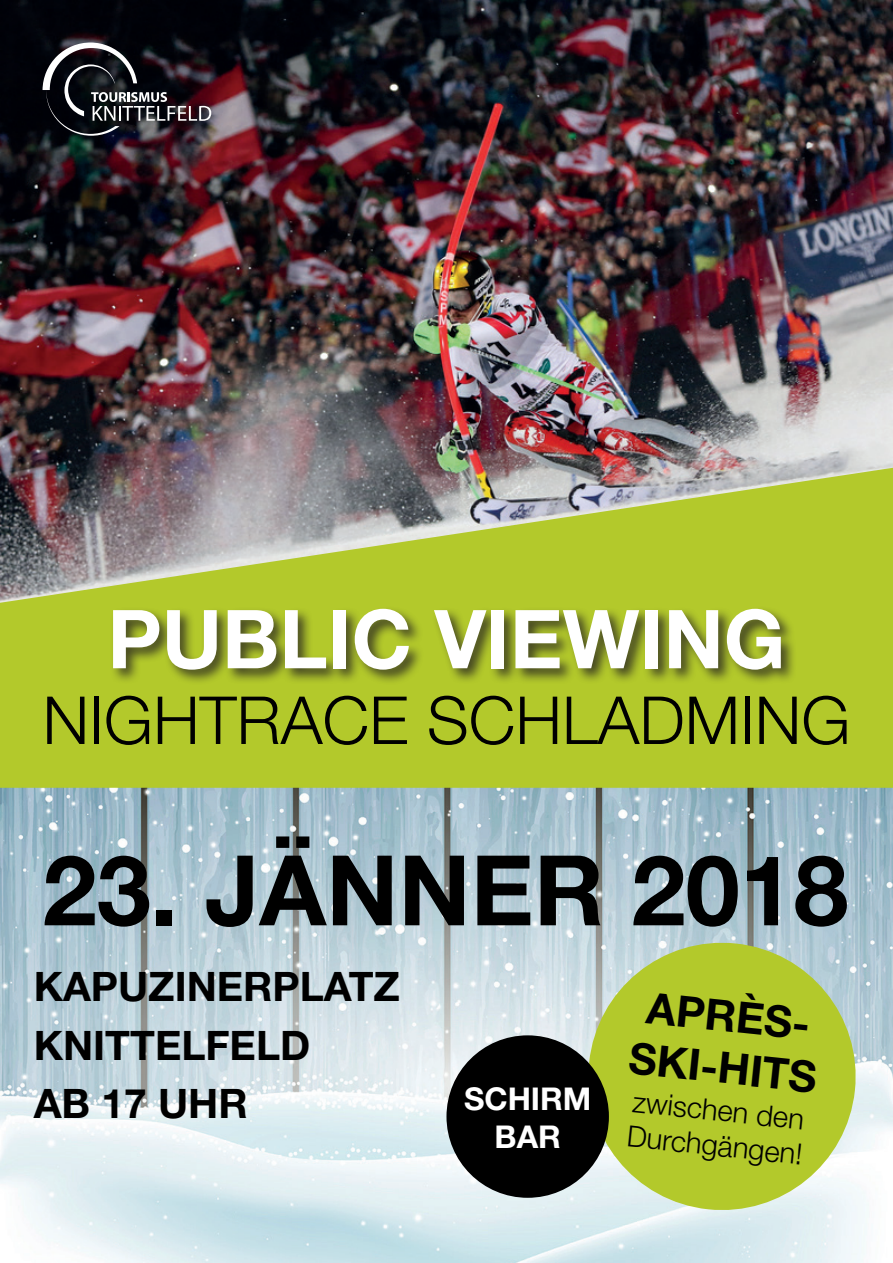
<style>
.page{position:relative;width:893px;height:1263px;background:#fff}
.page>*{position:absolute;margin:0;border:0;box-sizing:border-box;transform-origin:0 0}
.t1{font:700 97.5px "Helvetica Neue";color:#000}
.t2{font:700 81.45px "Helvetica Neue";color:#fff}
.t3{font:300 66.3px "Helvetica Neue";color:#000}
.t4{font:700 43.35px/52.1px "Helvetica Neue";color:#000}
.t5{font:700 40.65px/58.5px "Helvetica Neue";color:#000}
.t6{font:700 31.35px/37.7px "Helvetica Neue";color:#fff;text-align:center}
.t7{font:300 29.25px/35.1px "Helvetica Neue";color:#000}
</style>
<div class="page">
<img style="left:0;top:788px;width:893px;height:475px">
<img style="left:0;top:0;width:893px;height:468px">
<svg style="left:0;top:468px;width:893px;height:320px;background:#abba47"></svg>
<div style="left:110px;top:606px;width:687px;height:80px;background:#231f20;opacity:.75"></div>
<svg style="left:581px;top:936px;width:282px;height:281px;background:#bbcf5f"></svg>
<div style="left:446px;top:1035px;width:163px;height:163px;background:#000;border-radius:50%"></div>
<svg style="left:43px;top:42px;width:168px;height:94px;background:#333036"></svg>
<h2 class="t2" style="left:107px;top:589px;width:680px">PUBLIC VIEWING</h2>
<h3 class="t3" style="left:43px;top:680px;width:809px">NIGHTRACE SCHLADMING</h3>
<h1 class="t1" style="left:43px;top:830px;width:807px">23. JÄNNER 2018</h1>
<p class="t5" style="left:34px;top:957px;width:368px">KAPUZINERPLATZ<br>KNITTELFELD<br>AB 17 UHR</p>
<p class="t6" style="left:464px;top:1079px;width:129px">SCHIRM<br>BAR</p>
<p class="t4" style="left:637px;top:979px;width:190px;rotate:6deg">APRÈS-<br>SKI-HITS</p>
<p class="t7" style="left:633px;top:1083px;width:178px;rotate:6deg">zwischen den<br>Durchgängen!</p>
</div>
